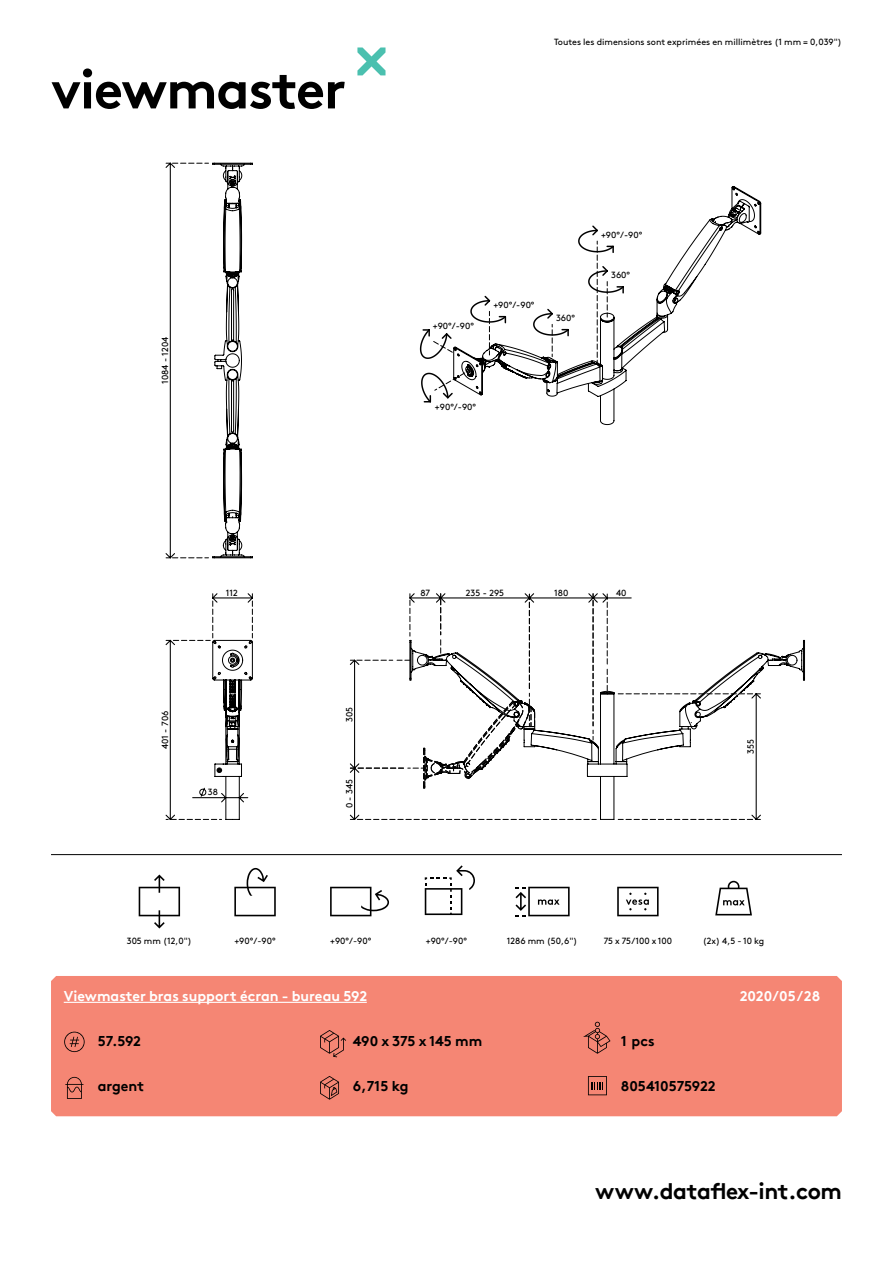
<style>
.page{position:relative;width:893px;height:1263px;background:#fff}
.page>*{position:absolute;margin:0;border:0;box-sizing:border-box;transform-origin:0 0}
.hoofdstuk{font:700 54px "Brown Pro TT";letter-spacing:-.02em;color:#000}
.t1{font:700 22.5px "Brown Pro TT";letter-spacing:-.02em;color:#000}
.specificaties{font:700 14.25px "Brown Pro TT";color:#000}
.t2{font:700 14.25px "Brown Pro TT";color:#fff}
.t3{font:9px "Brown";color:#000}
.t4{font:9px "Brown Pro TT Regular Alt";color:#000}
</style>
<div class="page">
<svg style="left:357px;top:47px;width:28px;height:28px"></svg>
<hr style="left:51px;top:854px;width:791px;height:1px;background:#000">
<svg style="left:139px;top:874px;width:41px;height:54px"></svg>
<svg style="left:234px;top:868px;width:42px;height:48px"></svg>
<svg style="left:330px;top:887px;width:59px;height:29px"></svg>
<svg style="left:425px;top:865px;width:50px;height:50px"></svg>
<svg style="left:515px;top:887px;width:55px;height:29px"></svg>
<svg style="left:617px;top:887px;width:42px;height:29px"></svg>
<svg style="left:715px;top:881px;width:37px;height:34px"></svg>
<div style="left:51px;top:976px;width:791px;height:140px;background:#f58674"></div>
<svg style="left:419px;top:329px;width:34px;height:74px"></svg>
<svg style="left:165px;top:593px;width:88px;height:227px"></svg>
<svg style="left:165px;top:162px;width:88px;height:397px"></svg>
<svg style="left:453px;top:186px;width:309px;height:240px"></svg>
<svg style="left:762px;top:640px;width:43px;height:41px"></svg>
<svg style="left:349px;top:593px;width:413px;height:227px"></svg>
<svg style="left:64px;top:1032px;width:21px;height:20px"></svg>
<svg style="left:65px;top:1077px;width:18px;height:22px"></svg>
<svg style="left:320px;top:1030px;width:26px;height:27px"></svg>
<svg style="left:583px;top:1022px;width:27px;height:32px"></svg>
<svg style="left:320px;top:1076px;width:19px;height:24px"></svg>
<svg style="left:588px;top:1076px;width:19px;height:19px"></svg>
<hr style="left:64px;top:1002px;width:303px;height:1px;background:#fff">
<p class="hoofdstuk" style="left:51px;top:46px;width:297px">viewmaster</p>
<p class="t4" style="left:158px;top:384px;width:48px;rotate:-90deg">1084 - 1204</p>
<p class="t3" style="left:554px;top:35px;width:289px">Toutes les dimensions sont exprimées en millimètres (1 mm = 0,039")</p>
<p class="t4" style="left:433px;top:319px;width:43px">+90°/-90°</p>
<p class="t4" style="left:493px;top:298px;width:43px">+90°/-90°</p>
<p class="t4" style="left:556px;top:311px;width:21px">360°</p>
<p class="t4" style="left:601px;top:228px;width:43px">+90°/-90°</p>
<p class="t4" style="left:611px;top:268px;width:21px">360°</p>
<p class="t4" style="left:435px;top:400px;width:43px">+90°/-90°</p>
<p class="t4" style="left:226px;top:586px;width:13px">112</p>
<p class="t4" style="left:158px;top:749px;width:40px;rotate:-90deg">401 - 706</p>
<p class="t4" style="left:208px;top:785px;width:12px">38</p>
<p class="t4" style="left:342px;top:722px;width:17px;rotate:-90deg">305</p>
<p class="t4" style="left:342px;top:808px;width:31px;rotate:-90deg">0 - 345</p>
<p class="t4" style="left:420px;top:586px;width:11px">87</p>
<p class="t4" style="left:466px;top:586px;width:40px">235 - 295</p>
<p class="t4" style="left:554px;top:586px;width:16px">180</p>
<p class="t4" style="left:616px;top:586px;width:12px">40</p>
<p class="t4" style="left:744px;top:754px;width:16px;rotate:-90deg">355</p>
<p class="t3" style="left:127px;top:934px;width:67px">305 mm (12,0")</p>
<p class="t3" style="left:234px;top:934px;width:43px">+90°/-90°</p>
<p class="t3" style="left:330px;top:934px;width:43px">+90°/-90°</p>
<p class="t3" style="left:426px;top:934px;width:43px">+90°/-90°</p>
<p class="t3" style="left:507px;top:934px;width:72px">1286 mm (50,6")</p>
<p class="t3" style="left:604px;top:934px;width:70px">75 x 75/100 x 100</p>
<p class="t3" style="left:703px;top:934px;width:63px">(2x) 4,5 - 10 kg</p>
<h3 class="t2" style="left:64px;top:985px;width:305px">Viewmaster bras support écran - bureau 592</h3>
<h3 class="t2" style="left:740px;top:985px;width:82px">2020/05/28</h3>
<h3 class="specificaties" style="left:98px;top:1029px;width:45px">57.592</h3>
<p class="specificaties" style="left:98px;top:1074px;width:48px">argent</p>
<p class="specificaties" style="left:353px;top:1029px;width:131px">490 x 375 x 145 mm</p>
<p class="specificaties" style="left:621px;top:1029px;width:35px">1 pcs</p>
<p class="specificaties" style="left:353px;top:1074px;width:57px">6,715 kg</p>
<h3 class="specificaties" style="left:621px;top:1074px;width:96px">805410575922</h3>
<h2 class="t1" style="left:595px;top:1173px;width:248px">www.dataflex-int.com</h2>
</div>
